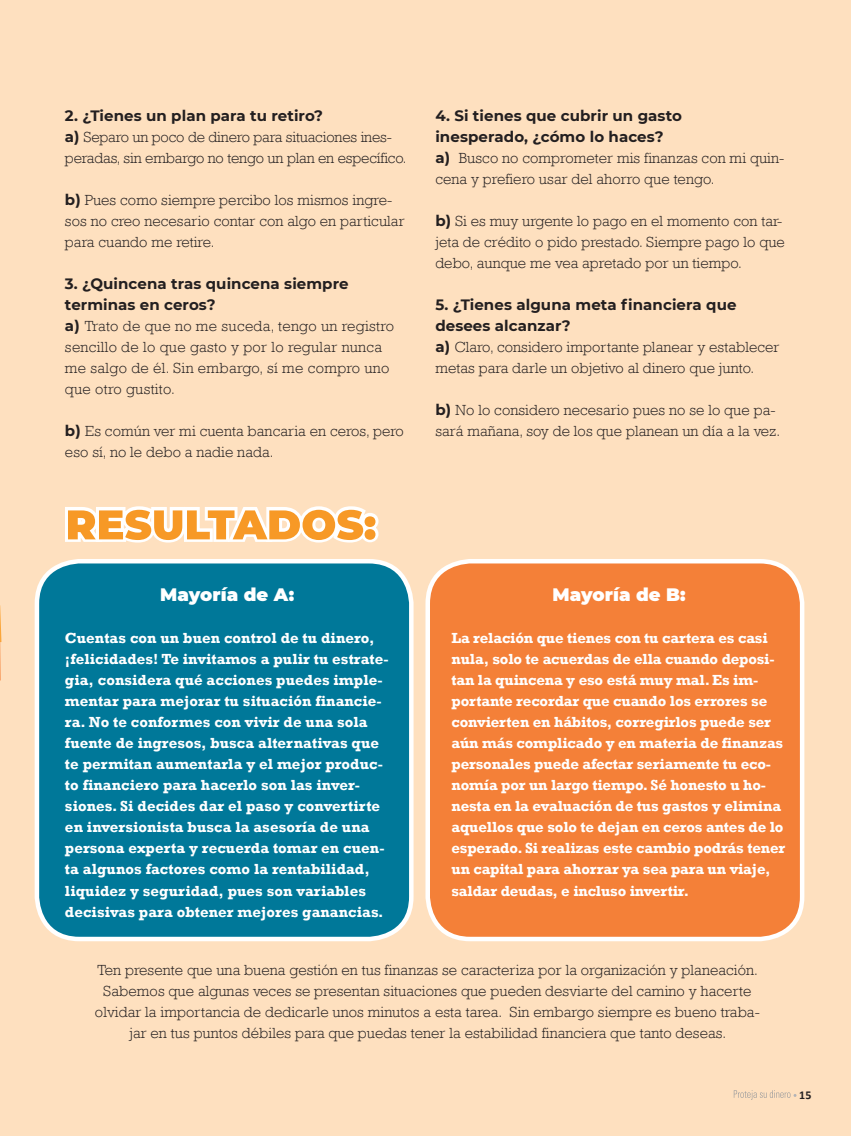
<style>
.page{position:relative;width:851px;height:1136px;background:#fff}
.page>*{position:absolute;margin:0;border:0;box-sizing:border-box;transform-origin:0 0}
.t1{font:900 18px "Montserrat";letter-spacing:.005em;color:#fff}
.t2{font:300 15px/21px "Rockwell";letter-spacing:.005em;color:#231f20}
.t3{font:700 15px/21px "Rockwell";letter-spacing:.005em;color:#fff}
.t4{font:700 15px/21px "Montserrat";letter-spacing:.005em;color:#231f20}
.t5{font:700 12px "Calibri";color:#231f20}
.s1{font-family:"Montserrat";font-weight:700}
</style>
<div class="page">
<div style="left:0;top:0;width:850px;height:1135px;background:#fee0bf"></div>
<svg style="left:733px;top:1090px;width:63px;height:9px"></svg>
<div style="left:37px;top:561px;width:374px;height:377px;background:#007899;border-radius:43px"></div>
<div style="left:35px;top:559px;width:378px;height:382px;border:4px solid #fff;border-radius:43px"></div>
<div style="left:427px;top:561px;width:375px;height:377px;background:#f48038;border-radius:43px"></div>
<div style="left:425px;top:559px;width:379px;height:382px;border:4px solid #fff;border-radius:43px"></div>
<svg style="left:0;top:605px;width:1px;height:36px"></svg>
<hr style="left:0;top:641px;width:1px;height:39px;background:#f48038">
<svg style="left:65px;top:506px;width:314px;height:37px;background:#fac78a"></svg>
<p class="t4" style="left:65px;top:104px;width:259px">2. ¿Tienes un plan para tu retiro?</p>
<p class="t2" style="left:65px;top:126px;width:343px"><span class="s1">a)</span> Separo un poco de dinero para situaciones ines&shy;peradas, sin embargo no tengo un plan en específico.</p>
<p class="t2" style="left:65px;top:189px;width:341px"><span class="s1">b)</span> Pues como siempre percibo los mismos ingre&shy;sos no creo necesario contar con algo en particular para cuando me retire.</p>
<p class="t4" style="left:65px;top:272px;width:285px">3. ¿Quincena tras quincena siempre terminas en ceros?</p>
<p class="t2" style="left:65px;top:315px;width:330px"><span class="s1">a)</span> Trato de que no me suceda, tengo un registro sencillo de lo que gasto y por lo regular nunca me salgo de él. Sin embargo, sí me compro uno que otro gustito.</p>
<p class="t2" style="left:65px;top:420px;width:340px"><span class="s1">b)</span> Es común ver mi cuenta bancaria en ceros, pero eso sí, no le debo a nadie nada.</p>
<p class="t4" style="left:435px;top:104px;width:248px">4. Si tienes que cubrir un gasto inesperado, ¿cómo lo haces?</p>
<p class="t2" style="left:435px;top:147px;width:350px"><span class="s1">a)</span> Busco no comprometer mis finanzas con mi quin&shy;cena y prefiero usar del ahorro que tengo.</p>
<p class="t2" style="left:435px;top:210px;width:351px"><span class="s1">b)</span> Si es muy urgente lo pago en el momento con tar&shy;jeta de crédito o pido prestado. Siempre pago lo que debo, aunque me vea apretado por un tiempo.</p>
<p class="t4" style="left:435px;top:293px;width:303px">5. ¿Tienes alguna meta financiera que desees alcanzar?</p>
<p class="t2" style="left:435px;top:336px;width:345px"><span class="s1">a)</span> Claro, considero importante planear y establecer metas para darle un objetivo al dinero que junto.</p>
<p class="t2" style="left:435px;top:399px;width:346px"><span class="s1">b)</span> No lo considero necesario pues no se lo que pa&shy;sará mañana, soy de los que planean un día a la vez.</p>
<p class="t1" style="left:160px;top:581px;width:136px">Mayoría de A:</p>
<p class="t3" style="left:65px;top:627px;width:325px">Cuentas con un buen control de tu dinero, ¡felicidades! Te invitamos a pulir tu estrate&shy;gia, considera qué acciones puedes imple&shy;mentar para mejorar tu situación financie&shy;ra. No te conformes con vivir de una sola fuente de ingresos, busca alternativas que te permitan aumentarla y el mejor produc&shy;to financiero para hacerlo son las inver&shy;siones. Si decides dar el paso y convertirte en inversionista busca la asesoría de una persona experta y recuerda tomar en cuen&shy;ta algunos factores como la rentabilidad, liquidez y seguridad, pues son variables decisivas para obtener mejores ganancias.</p>
<p class="t1" style="left:552px;top:581px;width:135px">Mayoría de B:</p>
<p class="t3" style="left:451px;top:627px;width:335px">La relación que tienes con tu cartera es casi nula, solo te acuerdas de ella cuando deposi&shy;tan la quincena y eso está muy mal. Es im&shy;portante recordar que cuando los errores se convierten en hábitos, corregirlos puede ser aún más complicado y en materia de finanzas personales puede afectar seriamente tu eco&shy;nomía por un largo tiempo. Sé honesto u ho&shy;nesta en la evaluación de tus gastos y elimina aquellos que solo te dejan en ceros antes de lo esperado. Si realizas este cambio podrás tener un capital para ahorrar ya sea para un viaje, saldar deudas, e incluso invertir.</p>
<p class="t2" style="left:95px;top:959px;width:666px;text-align:center">Ten presente que una buena gestión en tus finanzas se caracteriza por la organización y planeación.<br>Sabemos que algunas veces se presentan situaciones que pueden desviarte del camino y hacerte olvidar la importancia de dedicarle unos minutos a esta tarea. Sin embargo siempre es bueno traba&shy;jar en tus puntos débiles para que puedas tener la estabilidad financiera que tanto deseas.</p>
<p class="t5" style="left:799px;top:1086px;width:14px">15</p>
</div>
